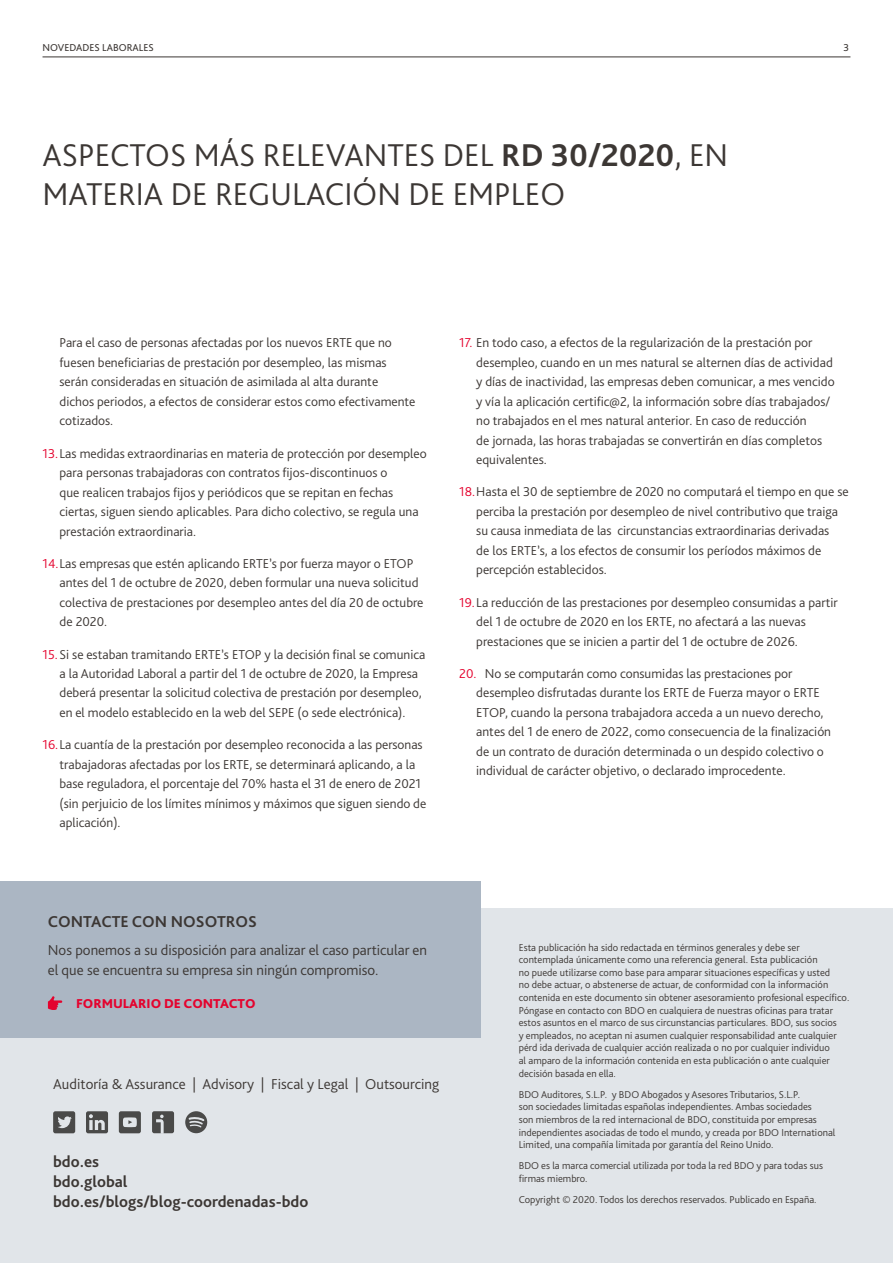
<style>
.page{position:relative;width:893px;height:1263px;background:#fff}
.page>*{position:absolute;margin:0;border:0;box-sizing:border-box;transform-origin:0 0}
.t1{font:300 33px/39px "Bliss Pro";color:#3c3734}
.t2{font:700 16.5px/19.8px "Bliss Pro";color:#3c3734}
.t3{font:300 15px/19.5px "Bliss Pro";color:#3c3734}
.t4{font:300 13.5px/19.5px "Bliss Pro";color:#3c3734}
.t5{font:800 13.5px "Bliss Pro";color:#e4032e}
.t6{font:300 10.5px/12.6px "Bliss Pro";color:#3c3734}
.t7{font:10.5px "Bliss Pro";color:#3c3734}
.s1{font-weight:700}
.s2{color:#e4032e}
</style>
<div class="page">
<hr style="left:43px;top:57px;width:807px;height:1px;background:#3c3734">
<div style="left:0;top:908px;width:893px;height:355px;background:#e1e5e9"></div>
<svg style="left:86px;top:1111px;width:22px;height:22px"></svg>
<svg style="left:119px;top:1111px;width:22px;height:22px"></svg>
<div style="left:0;top:881px;width:480px;height:156px;background:#abb6c3"></div>
<svg style="left:48px;top:996px;width:14px;height:14px"></svg>
<svg style="left:53px;top:1111px;width:22px;height:22px"></svg>
<svg style="left:152px;top:1111px;width:22px;height:22px"></svg>
<svg style="left:185px;top:1111px;width:22px;height:22px"></svg>
<p class="t7" style="left:43px;top:40px;width:113px">NOVEDADES LABORALES</p>
<p class="t7" style="left:843px;top:40px;width:7px">3</p>
<h1 class="t1" style="left:43px;top:135px;width:687px">ASPECTOS MÁS RELEVANTES DEL <span class="s1">RD 30/2020</span>, EN<br>MATERIA DE REGULACIÓN DE EMPLEO</h1>
<p class="t4" style="left:60px;top:333px;width:357px">Para el caso de personas afectadas por los nuevos ERTE que no fuesen beneficiarias de prestación por desempleo, las mismas serán consideradas en situación de asimilada al alta durante dichos periodos, a efectos de considerar estos como efectivamente cotizados.</p>
<p class="t4" style="left:60px;top:443px;width:369px;text-indent:-17px"><span class="s2">13.</span>Las medidas extraordinarias en materia de protección por desempleo para personas trabajadoras con contratos fijos-discontinuos o<br>que realicen trabajos fijos y periódicos que se repitan en fechas ciertas, siguen siendo aplicables. Para dicho colectivo, se regula una prestación extraordinaria.</p>
<p class="t4" style="left:60px;top:553px;width:365px;text-indent:-17px"><span class="s2">14.</span>Las empresas que estén aplicando ERTE’s por fuerza mayor o ETOP antes del 1 de octubre de 2020, deben formular una nueva solicitud colectiva de prestaciones por desempleo antes del día 20 de octubre de 2020.</p>
<p class="t4" style="left:60px;top:644px;width:367px;text-indent:-17px"><span class="s2">15.</span>Si se estaban tramitando ERTE’s ETOP y la decisión final se comunica a la Autoridad Laboral a partir del 1 de octubre de 2020, la Empresa deberá presentar la solicitud colectiva de prestación por desempleo, en el modelo establecido en la web del SEPE (o sede electrónica).</p>
<p class="t4" style="left:60px;top:735px;width:368px;text-indent:-17px"><span class="s2">16.</span>La cuantía de la prestación por desempleo reconocida a las personas trabajadoras afectadas por los ERTE, se determinará aplicando, a la base reguladora, el porcentaje del 70% hasta el 31 de enero de 2021 (sin perjuicio de los límites mínimos y máximos que siguen siendo de aplicación).</p>
<p class="t4" style="left:476px;top:333px;width:360px;text-indent:-17px"><span class="s2">17.</span> En todo caso, a efectos de la regularización de la prestación por desempleo, cuando en un mes natural se alternen días de actividad y días de inactividad, las empresas deben comunicar, a mes vencido y vía la aplicación certific@2, la información sobre días trabajados/ no trabajados en el mes natural anterior. En caso de reducción<br>de jornada, las horas trabajadas se convertirán en días completos equivalentes.</p>
<p class="t4" style="left:476px;top:482px;width:374px;text-indent:-17px"><span class="s2">18.</span>Hasta el 30 de septiembre de 2020 no computará el tiempo en que se perciba la prestación por desempleo de nivel contributivo que traiga su causa inmediata de las circunstancias extraordinarias derivadas<br>de los ERTE’s, a los efectos de consumir los períodos máximos de percepción establecidos.</p>
<p class="t4" style="left:476px;top:592px;width:363px;text-indent:-17px"><span class="s2">19.</span>La reducción de las prestaciones por desempleo consumidas a partir del 1 de octubre de 2020 en los ERTE, no afectará a las nuevas prestaciones que se inicien a partir del 1 de octubre de 2026.</p>
<p class="t4" style="left:476px;top:663px;width:356px;text-indent:-17px"><span class="s2">20.</span> No se computarán como consumidas las prestaciones por desempleo disfrutadas durante los ERTE de Fuerza mayor o ERTE ETOP, cuando la persona trabajadora acceda a un nuevo derecho, antes del 1 de enero de 2022, como consecuencia de la finalización de un contrato de duración determinada o un despido colectivo o individual de carácter objetivo, o declarado improcedente.</p>
<p class="t2" style="left:48px;top:911px;width:210px">CONTACTE CON NOSOTROS</p>
<p class="t3" style="left:48px;top:940px;width:381px">Nos ponemos a su disposición para analizar el caso particular en el que se encuentra su empresa sin ningún compromiso.</p>
<p class="t5" style="left:76px;top:995px;width:181px">FORMULARIO DE CONTACTO</p>
<p class="t3" style="left:53px;top:1074px;width:388px">Auditoría &amp; Assurance | Advisory | Fiscal y Legal | Outsourcing</p>
<p class="t2" style="left:53px;top:1152px;width:257px">bdo.es<br>bdo.global bdo.es/blogs/blog-coordenadas-bdo</p>
<p class="t6" style="left:519px;top:940px;width:332px">Esta publicación ha sido redactada en términos generales y debe ser contemplada únicamente como una referencia general. Esta publicación<br>no puede utilizarse como base para amparar situaciones específicas y usted<br>no debe actuar, o abstenerse de actuar, de conformidad con la información contenida en este documento sin obtener asesoramiento profesional específico.<br>Póngase en contacto con BDO en cualquiera de nuestras oficinas para tratar estos asuntos en el marco de sus circunstancias particulares. BDO, sus socios<br>y empleados, no aceptan ni asumen cualquier responsabilidad ante cualquier pérd ida derivada de cualquier acción realizada o no por cualquier individuo<br>al amparo de la información contenida en esta publicación o ante cualquier decisión basada en ella.</p>
<p class="t6" style="left:519px;top:1088px;width:318px">BDO Auditores, S.L.P. y BDO Abogados y Asesores Tributarios, S.L.P.<br>son sociedades limitadas españolas independientes. Ambas sociedades<br>son miembros de la red internacional de BDO, constituida por empresas independientes asociadas de todo el mundo, y creada por BDO International Limited, una compañía limitada por garantía del Reino Unido.</p>
<p class="t6" style="left:519px;top:1159px;width:306px">BDO es la marca comercial utilizada por toda la red BDO y para todas sus firmas miembro.</p>
<p class="t6" style="left:519px;top:1193px;width:299px">Copyright © 2020. Todos los derechos reservados. Publicado en España.</p>
</div>
